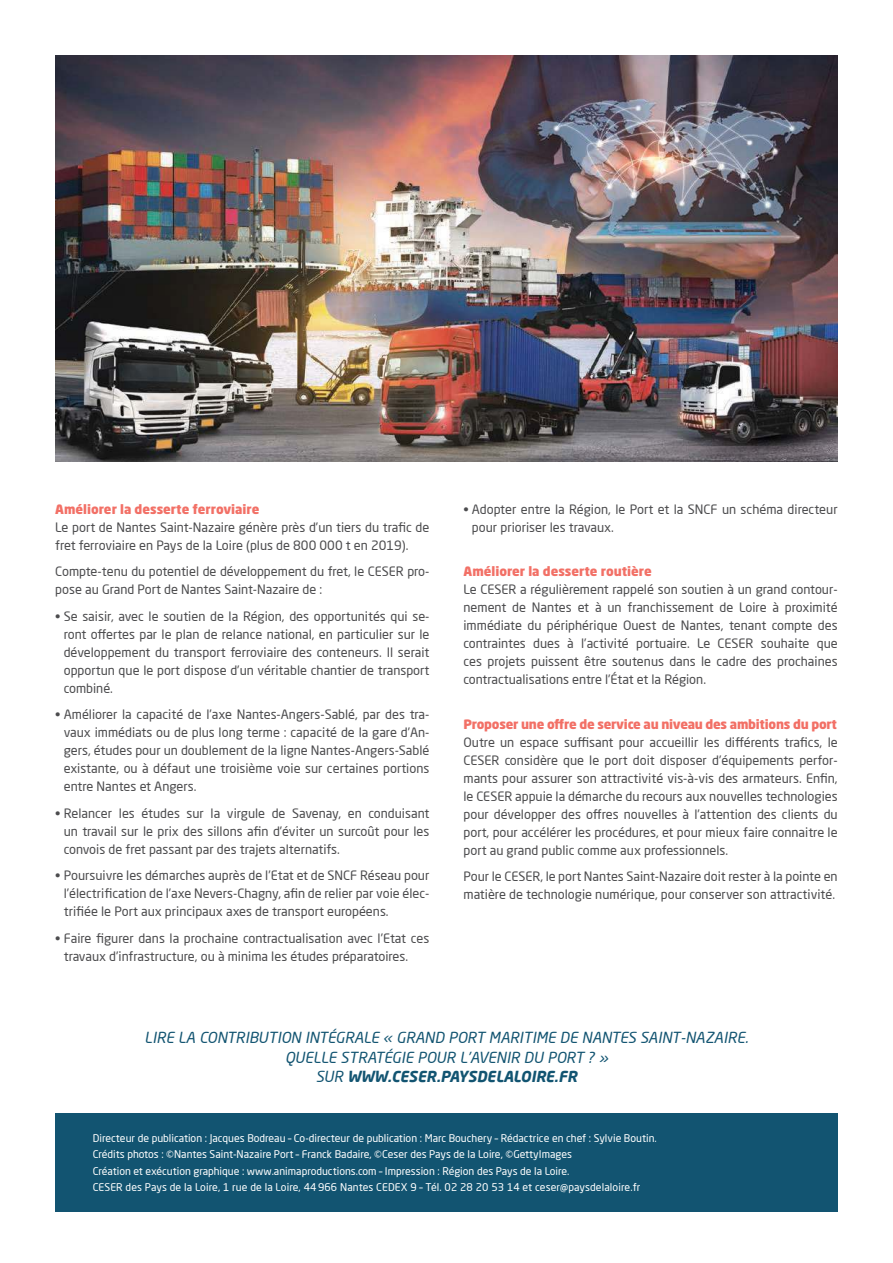
<style>
.page{position:relative;width:893px;height:1263px;background:#fff}
.page>*{position:absolute;margin:0;border:0;box-sizing:border-box;transform-origin:0 0}
.t1{font:italic 15px/19.5px "Neo Sans Pro";color:#125471;text-align:center}
.t2{font:12.75px/18px "Neo Sans Pro";color:#4c4c4e;text-align:justify}
.t3{font:900 12.75px "Neo Sans Std";letter-spacing:-.015em;color:#f27066}
.t4{font:10.5px/16.5px "Neo Sans Pro";color:#fff}
.s1{font-weight:700}
</style>
<div class="page">
<div style="left:55px;top:1114px;width:783px;height:98px;background:#125471"></div>
<img style="left:55px;top:55px;width:783px;height:407px">
<p class="t3" style="left:55px;top:502px;width:206px">Améliorer la desserte ferroviaire</p>
<p class="t2" style="left:55px;top:518px;width:376px">Le port de Nantes Saint-Nazaire génère près d’un tiers du trafic de fret ferroviaire en Pays de la Loire (plus de 800 000 t en 2019).</p>
<p class="t2" style="left:55px;top:563px;width:376px">Compte-tenu du potentiel de développement du fret, le CESER pro&shy;pose au Grand Port de Nantes Saint-Nazaire de :</p>
<p class="t2" style="left:64px;top:607px;width:367px;text-indent:-8px">• Se saisir, avec le soutien de la Région, des opportunités qui se&shy;ront offertes par le plan de relance national, en particulier sur le développement du transport ferroviaire des conteneurs. Il serait opportun que le port dispose d’un véritable chantier de transport combiné.</p>
<p class="t2" style="left:64px;top:706px;width:367px;text-indent:-8px">• Améliorer la capacité de l’axe Nantes-Angers-Sablé, par des tra&shy;vaux immédiats ou de plus long terme : capacité de la gare d’An&shy;gers, études pour un doublement de la ligne Nantes-Angers-Sablé existante, ou à défaut une troisième voie sur certaines portions entre Nantes et Angers.</p>
<p class="t2" style="left:64px;top:804px;width:367px;text-indent:-8px">• Relancer les études sur la virgule de Savenay, en conduisant un travail sur le prix des sillons afin d’éviter un surcoût pour les convois de fret passant par des trajets alternatifs.</p>
<p class="t2" style="left:64px;top:867px;width:367px;text-indent:-8px">• Poursuivre les démarches auprès de l’Etat et de SNCF Réseau pour l’électrification de l’axe Nevers-Chagny, afin de relier par voie élec&shy;trifiée le Port aux principaux axes de transport européens.</p>
<p class="t2" style="left:64px;top:929px;width:367px;text-indent:-8px">• Faire figurer dans la prochaine contractualisation avec l’Etat ces travaux d’infrastructure, ou à minima les études préparatoires.</p>
<p class="t2" style="left:472px;top:500px;width:367px;text-indent:-8px">• Adopter entre la Région, le Port et la SNCF un schéma directeur pour prioriser les travaux.</p>
<p class="t3" style="left:463px;top:564px;width:190px">Améliorer la desserte routière</p>
<p class="t2" style="left:463px;top:581px;width:376px">Le CESER a régulièrement rappelé son soutien à un grand contour&shy;nement de Nantes et à un franchissement de Loire à proximité immédiate du périphérique Ouest de Nantes, tenant compte des contraintes dues à l’activité portuaire. Le CESER souhaite que ces projets puissent être soutenus dans le cadre des prochaines contractualisations entre l’État et la Région.</p>
<p class="t3" style="left:463px;top:717px;width:375px">Proposer une offre de service au niveau des ambitions du port</p>
<p class="t2" style="left:463px;top:733px;width:376px">Outre un espace suffisant pour accueillir les différents trafics, le CESER considère que le port doit disposer d’équipements perfor&shy;mants pour assurer son attractivité vis-à-vis des armateurs. Enfin, le CESER appuie la démarche du recours aux nouvelles technologies pour développer des offres nouvelles à l’attention des clients du port, pour accélérer les procédures, et pour mieux faire connaitre le port au grand public comme aux professionnels.</p>
<p class="t2" style="left:463px;top:868px;width:376px">Pour le CESER, le port Nantes Saint-Nazaire doit rester à la pointe en matière de technologie numérique, pour conserver son attractivité.</p>
<p class="t1" style="left:145px;top:1028px;width:605px">LIRE LA CONTRIBUTION INTÉGRALE « GRAND PORT MARITIME DE NANTES SAINT-NAZAIRE.<br>QUELLE STRATÉGIE POUR L’AVENIR DU PORT ? »<br>SUR <span class="s1">WWW.CESER.PAYSDELALOIRE.FR</span></p>
<p class="t4" style="left:93px;top:1129px;width:565px">Directeur de publication : Jacques Bodreau – Co-directeur de publication : Marc Bouchery – Rédactrice en chef : Sylvie Boutin.<br>Crédits photos : ©Nantes Saint-Nazaire Port – Franck Badaire, ©Ceser des Pays de la Loire, ©GettyImages<br>Création et exécution graphique : www.animaproductions.com – Impression : Région des Pays de la Loire.<br>CESER des Pays de la Loire, 1 rue de la Loire, 44 966 Nantes CEDEX 9 – Tél. 02 28 20 53 14 et ceser@paysdelaloire.fr</p>
</div>
